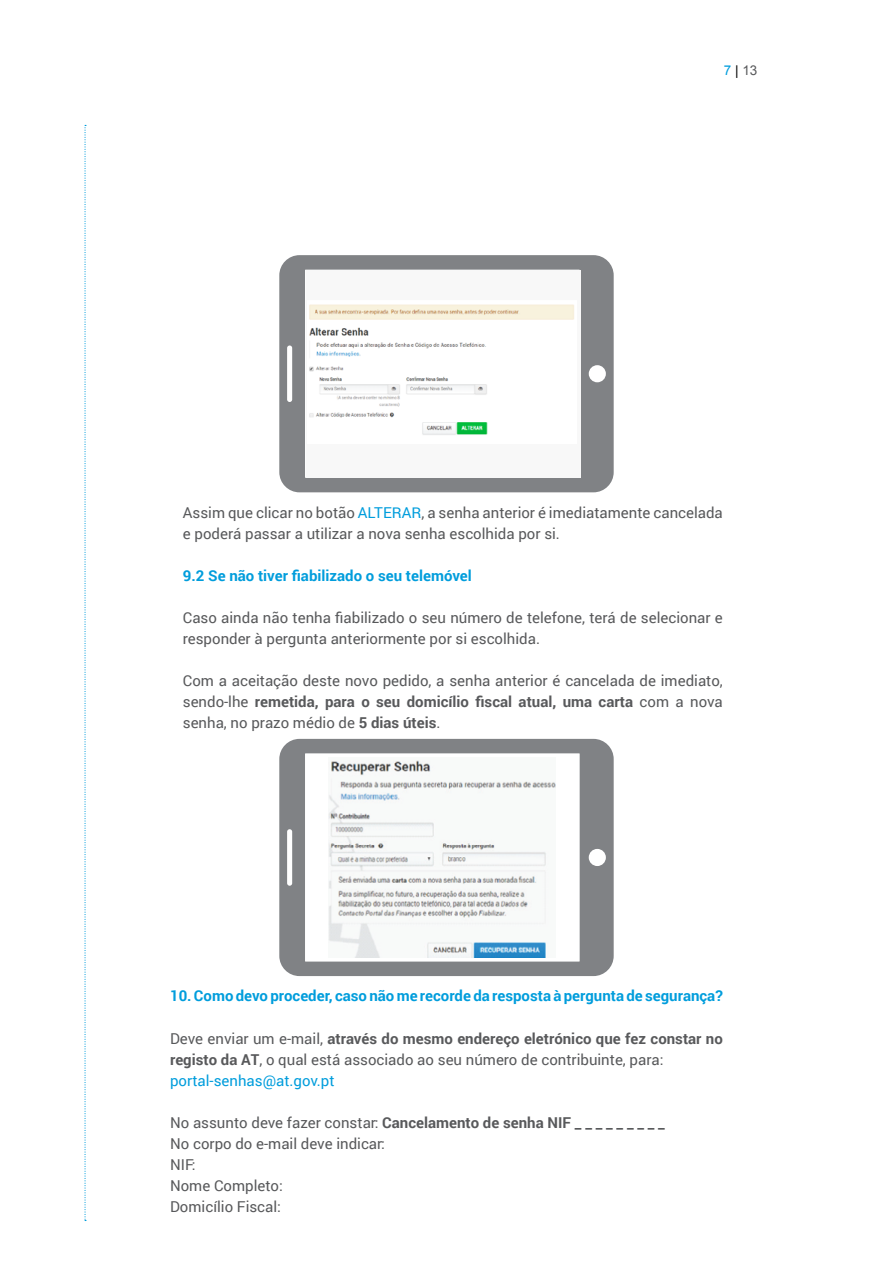
<style>
.page{position:relative;width:893px;height:1263px;background:#fff}
.page>*{position:absolute;margin:0;border:0;box-sizing:border-box;transform-origin:0 0}
.t1{font:15px/21px "Roboto";color:#58595b}
.t2{font:700 15px "Roboto";color:#009ddc}
.t3{font:13.5px "Arial";color:#58595b}
.s1{color:#009ddc}
.s2{color:#000}
.s3{font-weight:700}
</style>
<div class="page">
<svg style="left:84px;top:125px;width:2px;height:1096px"></svg>
<div style="left:279px;top:255px;width:335px;height:237px;background:#808285;border-radius:20px"></div>
<div style="left:287px;top:345px;width:5px;height:57px;background:#fff;border-radius:3px"></div>
<div style="left:589px;top:365px;width:17px;height:17px;background:#fff;border-radius:50%"></div>
<div style="left:306px;top:270px;width:274px;height:207px;background:#f8f8f8"></div>
<div style="left:279px;top:739px;width:335px;height:237px;background:#808285;border-radius:20px"></div>
<div style="left:305px;top:753px;width:275px;height:208px;background:#fff"></div>
<div style="left:287px;top:829px;width:5px;height:57px;background:#fff;border-radius:3px"></div>
<div style="left:589px;top:849px;width:17px;height:17px;background:#fff;border-radius:50%"></div>
<img style="left:309px;top:304px;width:265px;height:131px">
<img style="left:329px;top:760px;width:227px;height:197px">
<p class="t3" style="left:724px;top:62px;width:35px"><span class="s1">7</span> <span class="s2">|</span> 13</p>
<p class="t1" style="left:183px;top:502px;width:541px">Assim que clicar no botão <span class="s1">ALTERAR</span>, a senha anterior é imediatamente cancelada e poderá passar a utilizar a nova senha escolhida por si.</p>
<p class="t2" style="left:183px;top:565px;width:291px">9.2 Se não tiver fiabilizado o seu telemóvel</p>
<p class="t1" style="left:183px;top:607px;width:541px">Caso ainda não tenha fiabilizado o seu número de telefone, terá de selecionar e responder à pergunta anteriormente por si escolhida.</p>
<p class="t1" style="left:183px;top:670px;width:542px;text-align:justify">Com a aceitação deste novo pedido, a senha anterior é cancelada de imediato, sendo-lhe <span class="s3">remetida, para o seu domicílio fiscal atual, uma carta</span> com a nova senha, no prazo médio de <span class="s3">5 dias úteis</span>.</p>
<p class="t2" style="left:170px;top:985px;width:554px">10. Como devo proceder, caso não me recorde da resposta à pergunta de segurança?</p>
<p class="t1" style="left:170px;top:1027px;width:554px">Deve enviar um e-mail, <span class="s3">através do mesmo endereço eletrónico que fez constar no registo da AT</span>, o qual está associado ao seu número de contribuinte, para: <span class="s1">portal-senhas@at.gov.pt</span></p>
<p class="t1" style="left:170px;top:1111px;width:496px">No assunto deve fazer constar: <span class="s3">Cancelamento de senha NIF _ _ _ _ _ _ _ _ _<br></span>No corpo do e-mail deve indicar:<br>NIF:<br>Nome Completo:<br>Domicílio Fiscal:</p>
</div>
